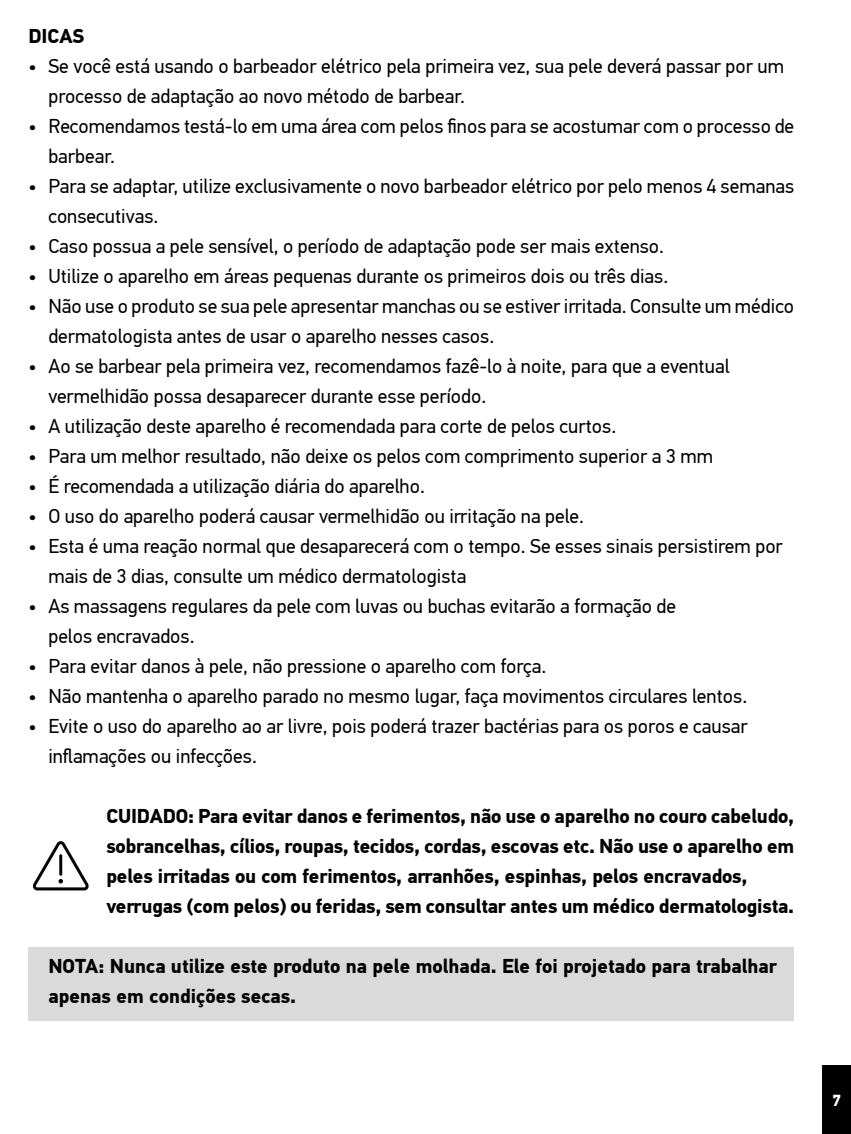
<style>
.page{position:relative;width:851px;height:1134px;background:#fff}
.page>*{position:absolute;margin:0;border:0;box-sizing:border-box;transform-origin:0 0}
.t1{font:20px/30px "PF Din Text Pro";color:#000}
.t2{font:700 20px/30px "PF Din Text Pro";letter-spacing:-.01em;color:#000}
.t3{font:700 16px "PF Din Text Pro";color:#fff}
</style>
<div class="page">
<div style="left:822px;top:1065px;width:28px;height:69px;background:#000"></div>
<div style="left:28px;top:947px;width:766px;height:74px;background:#dadada"></div>
<svg style="left:33px;top:841px;width:56px;height:49px"></svg>
<p class="t2" style="left:28px;top:22px;width:58px">DICAS</p>
<p class="t1" style="left:48px;top:52px;width:737px;text-indent:-20px">• Se você está usando o barbeador elétrico pela primeira vez, sua pele deverá passar por um processo de adaptação ao novo método de barbear.</p>
<p class="t1" style="left:48px;top:112px;width:747px;text-indent:-20px">• Recomendamos testá-lo em uma área com pelos finos para se acostumar com o processo de barbear.</p>
<p class="t1" style="left:48px;top:172px;width:747px;text-indent:-20px">• Para se adaptar, utilize exclusivamente o novo barbeador elétrico por pelo menos 4 semanas consecutivas.</p>
<p class="t1" style="left:28px;top:232px;width:637px">• Caso possua a pele sensível, o período de adaptação pode ser mais extenso.</p>
<p class="t1" style="left:28px;top:262px;width:641px">• Utilize o aparelho em áreas pequenas durante os primeiros dois ou três dias.</p>
<p class="t1" style="left:48px;top:292px;width:747px;text-indent:-20px">• Não use o produto se sua pele apresentar manchas ou se estiver irritada. Consulte um médico dermatologista antes de usar o aparelho nesses casos.</p>
<p class="t1" style="left:48px;top:352px;width:682px;text-indent:-20px">• Ao se barbear pela primeira vez, recomendamos fazê-lo à noite, para que a eventual vermelhidão possa desaparecer durante esse período.</p>
<p class="t1" style="left:28px;top:412px;width:589px">• A utilização deste aparelho é recomendada para corte de pelos curtos.</p>
<p class="t1" style="left:28px;top:442px;width:686px">• Para um melhor resultado, não deixe os pelos com comprimento superior a 3 mm</p>
<p class="t1" style="left:28px;top:472px;width:398px">• É recomendada a utilização diária do aparelho.</p>
<p class="t1" style="left:28px;top:502px;width:557px">• O uso do aparelho poderá causar vermelhidão ou irritação na pele.</p>
<p class="t1" style="left:48px;top:532px;width:736px;text-indent:-20px">• Esta é uma reação normal que desaparecerá com o tempo. Se esses sinais persistirem por mais de 3 dias, consulte um médico dermatologista</p>
<p class="t1" style="left:48px;top:592px;width:629px;text-indent:-20px">• As massagens regulares da pele com luvas ou buchas evitarão a formação de pelos encravados.</p>
<p class="t1" style="left:28px;top:652px;width:519px">• Para evitar danos à pele, não pressione o aparelho com força.</p>
<p class="t1" style="left:28px;top:682px;width:720px">• Não mantenha o aparelho parado no mesmo lugar, faça movimentos circulares lentos.</p>
<p class="t1" style="left:48px;top:712px;width:700px;text-indent:-20px">• Evite o uso do aparelho ao ar livre, pois poderá trazer bactérias para os poros e causar inflamações ou infecções.</p>
<p class="t2" style="left:106px;top:802px;width:689px">CUIDADO: Para evitar danos e ferimentos, não use o aparelho no couro cabeludo, sobrancelhas, cílios, roupas, tecidos, cordas, escovas etc. Não use o aparelho em peles irritadas ou com ferimentos, arranhões, espinhas, pelos encravados, verrugas (com pelos) ou feridas, sem consultar antes um médico dermatologista.</p>
<p class="t2" style="left:48px;top:952px;width:730px">NOTA: Nunca utilize este produto na pele molhada. Ele foi projetado para trabalhar apenas em condições secas.</p>
<p class="t3" style="left:832px;top:1090px;width:10px">7</p>
</div>
